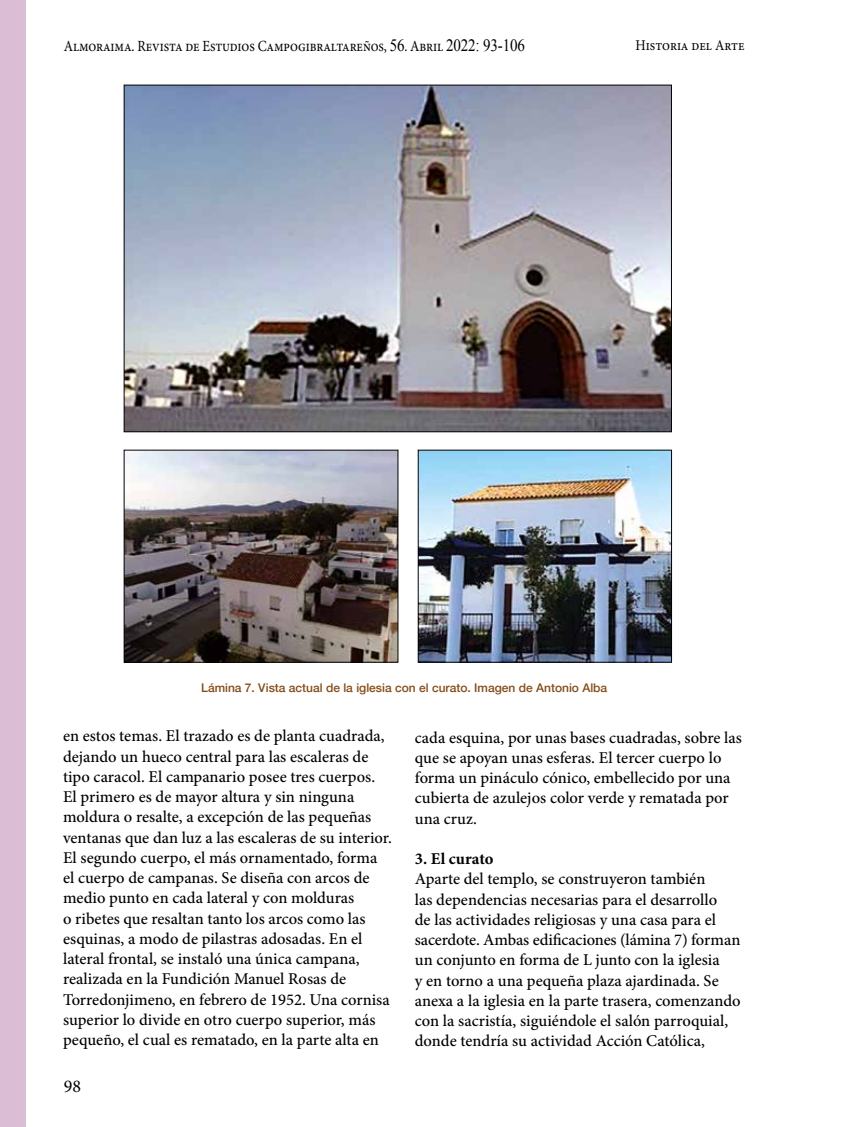
<style>
.page{position:relative;width:851px;height:1127px;background:#fff}
.page>*{position:absolute;margin:0;border:0;box-sizing:border-box;transform-origin:0 0}
.t1{font:18px "Minion Pro";color:#000}
.t2{font:500 16.5px/20.2px "Minion Pro";color:#000}
.t3{font:700 16.5px "Minion Pro";letter-spacing:.005em;color:#000}
.t4{font:15.6px "Minion Pro";letter-spacing:-.01em;color:#000;scale:.87 1}
.t5{font:14.85px "Minion Pro";letter-spacing:-.005em;color:#000;scale:.91 1}
.t6{font:500 12px "Helvetica Neue";color:#844b18}
.s1{font-family:"Times New Roman";font-size:17.25px}
</style>
<div class="page">
<div style="left:0;top:0;width:26px;height:1127px;background:#dcbdd6"></div>
<img style="left:420px;top:452px;width:249px;height:208px">
<div style="left:418px;top:450px;width:253px;height:212px;border:1px solid #020203"></div>
<img style="left:126px;top:452px;width:270px;height:208px">
<div style="left:124px;top:450px;width:274px;height:212px;border:1px solid #020203"></div>
<img style="left:126px;top:87px;width:543px;height:343px">
<p class="t4" style="left:64px;top:35px;width:531px">Almoraima. Revista de Estudios Campogibraltareños, <span class="s1">56</span>. Abril <span class="s1">2022: 93-106</span></p>
<p class="t5" style="left:635px;top:36px;width:121px">Historia del Arte</p>
<p class="t6" style="left:201px;top:678px;width:407px">Lámina 7. Vista actual de la iglesia con el curato. Imagen de Antonio Alba</p>
<p class="t2" style="left:63px;top:726px;width:330px">en estos temas. El trazado es de planta cuadrada, dejando un hueco central para las escaleras de tipo caracol. El campanario posee tres cuerpos.<br>El primero es de mayor altura y sin ninguna moldura o resalte, a excepción de las pequeñas ventanas que dan luz a las escaleras de su interior.<br>El segundo cuerpo, el más ornamentado, forma el cuerpo de campanas. Se diseña con arcos de medio punto en cada lateral y con molduras<br>o ribetes que resaltan tanto los arcos como las esquinas, a modo de pilastras adosadas. En el lateral frontal, se instaló una única campana, realizada en la Fundición Manuel Rosas de Torredonjimeno, en febrero de 1952. Una cornisa superior lo divide en otro cuerpo superior, más pequeño, el cual es rematado, en la parte alta en</p>
<p class="t2" style="left:415px;top:727px;width:328px">cada esquina, por unas bases cuadradas, sobre las que se apoyan unas esferas. El tercer cuerpo lo forma un pináculo cónico, embellecido por una cubierta de azulejos color verde y rematada por una cruz.</p>
<p class="t3" style="left:415px;top:847px;width:80px">3. El curato</p>
<p class="t2" style="left:415px;top:869px;width:327px">Aparte del templo, se construyeron también<br>las dependencias necesarias para el desarrollo<br>de las actividades religiosas y una casa para el sacerdote. Ambas edificaciones (lámina 7) forman un conjunto en forma de L junto con la iglesia<br>y en torno a una pequeña plaza ajardinada. Se anexa a la iglesia en la parte trasera, comenzando con la sacristía, siguiéndole el salón parroquial, donde tendría su actividad Acción Católica,</p>
<p class="t1" style="left:64px;top:1074px;width:19px">98</p>
</div>
